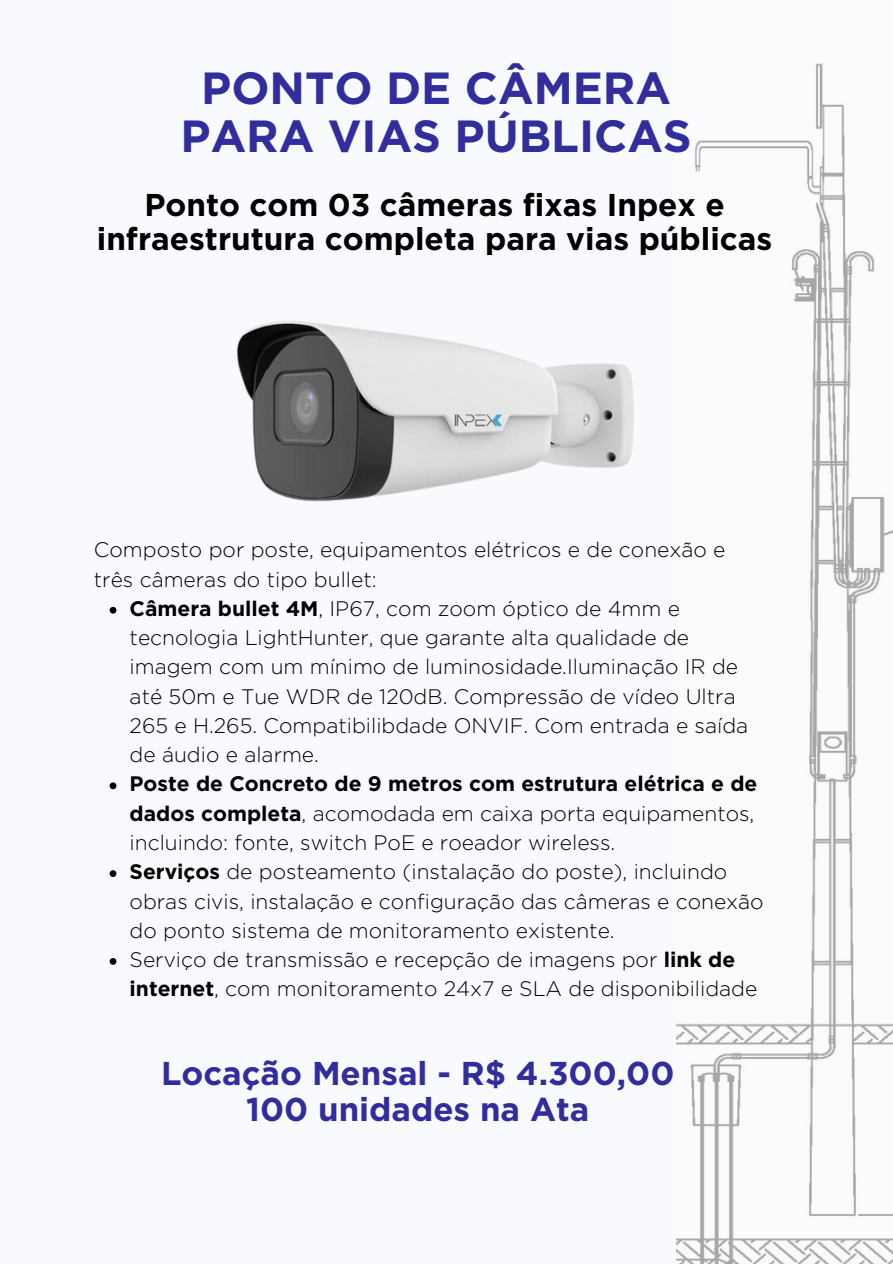
<style>
.page{position:relative;width:893px;height:1264px;background:#fff}
.page>*{position:absolute;margin:0;border:0;box-sizing:border-box;transform-origin:0 0}
.t1{font:700 45px "Gotham";color:#322d9d}
.t2{font:700 33px "Gotham";color:#322d9d}
.t3{font:700 31.5px/33.8px "Gotham";color:#000;text-align:center}
.t4{font:300 21px/29.2px "Gotham";color:#000}
.s1{font-weight:700}
</style>
<div class="page">
<div style="left:0;top:0;width:892px;height:1263px;background:#f9fafd"></div>
<img style="left:676px;top:63px;width:216px;height:1200px">
<svg style="left:110px;top:607px;width:6px;height:6px"></svg>
<svg style="left:110px;top:782px;width:6px;height:7px"></svg>
<svg style="left:110px;top:870px;width:6px;height:7px"></svg>
<svg style="left:110px;top:958px;width:6px;height:6px"></svg>
<img style="left:236px;top:321px;width:398px;height:181px">
<p class="t1" style="left:201px;top:61px;width:471px">PONTO DE CÂMERA</p>
<p class="t1" style="left:181px;top:109px;width:512px">PARA VIAS PÚBLICAS</p>
<p class="t3" style="left:97px;top:188px;width:677px">Ponto com 03 câmeras fixas Inpex e infraestrutura completa para vias públicas</p>
<p class="t4" style="left:94px;top:535px;width:633px">Composto por poste, equipamentos elétricos e de conexão e três câmeras do tipo bullet:</p>
<p class="t4" style="left:130px;top:593px;width:620px"><span class="s1">Câmera bullet 4M</span>, IP67, com zoom óptico de 4mm e tecnologia LightHunter, que garante alta qualidade de imagem com um mínimo de luminosidade.Iluminação IR de até 50m e Tue WDR de 120dB. Compressão de vídeo Ultra 265 e H.265. Compatibilibdade ONVIF. Com entrada e saída de áudio e alarme.</p>
<p class="t4" style="left:130px;top:769px;width:629px"><span class="s1">Poste de Concreto de 9 metros com estrutura elétrica e de dados completa</span>, acomodada em caixa porta equipamentos, incluindo: fonte, switch PoE e roeador wireless.</p>
<p class="t4" style="left:130px;top:857px;width:635px"><span class="s1">Serviços</span> de posteamento (instalação do poste), incluindo obras civis, instalação e configuração das câmeras e conexão do ponto sistema de monitoramento existente.</p>
<p class="t4" style="left:130px;top:944px;width:629px">Serviço de transmissão e recepção de imagens por <span class="s1">link de internet</span>, com monitoramento 24x7 e SLA de disponibilidade</p>
<p class="t2" style="left:161px;top:1053px;width:515px">Locação Mensal - R$ 4.300,00</p>
<p class="t2" style="left:246px;top:1089px;width:345px">100 unidades na Ata</p>
</div>
